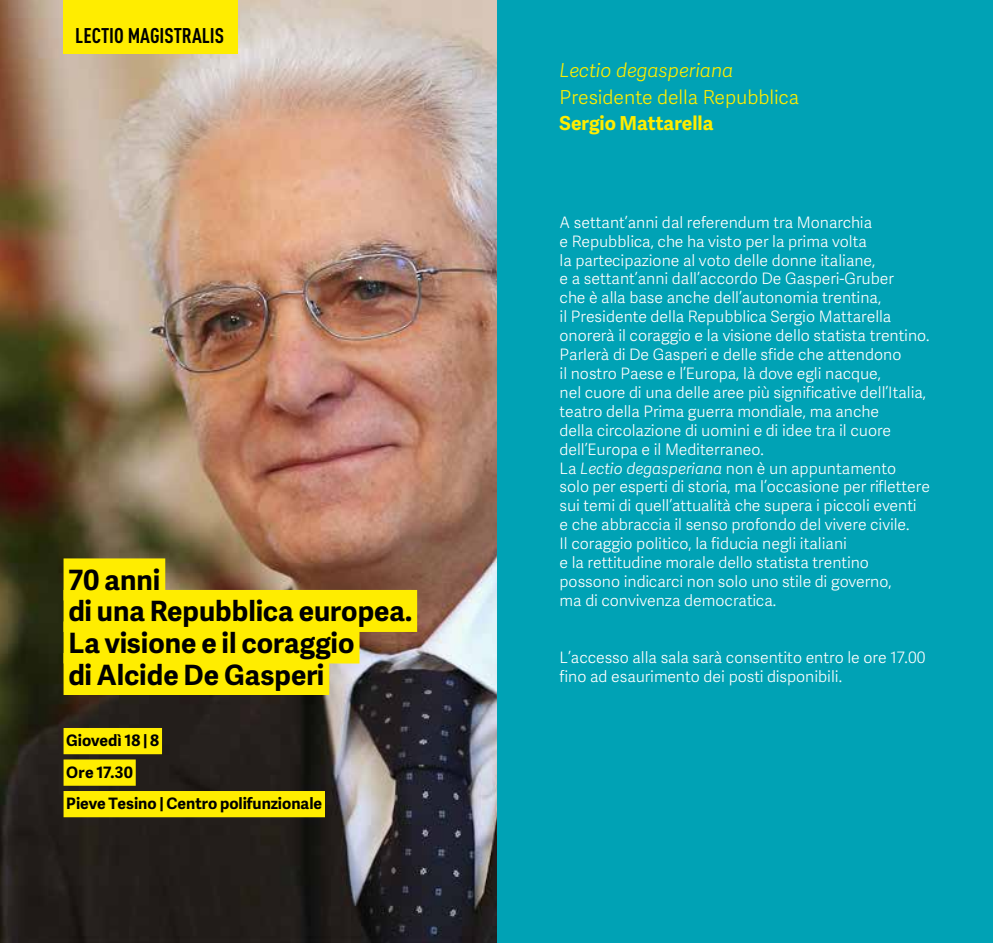
<style>
.page{position:relative;width:993px;height:943px;background:#fff}
.page>*{position:absolute;margin:0;border:0;box-sizing:border-box;transform-origin:0 0}
.t1{font:700 28px/31.5px "Adelle Sans";color:#000}
.t2{font:21px "DIN Cond Bold Alternate";color:#000}
.t3{font:300 19.25px "Adelle Sans";color:#ffed00}
.t4{font:italic 300 19.25px "Adelle Sans";color:#ffed00}
.t5{font:700 19.25px "Adelle Sans";color:#ffed00}
.t6{font:300 15.75px/18.9px "Adelle Sans";color:#fff}
.t7{font:700 15.75px/31.5px "Adelle Sans";color:#000}
.s1{font-style:italic}
</style>
<div class="page">
<img style="left:0;top:0;width:497px;height:943px">
<div style="left:63px;top:728px;width:99px;height:26px;background:#ffed00"></div>
<div style="left:63px;top:759px;width:73px;height:26px;background:#ffed00"></div>
<div style="left:63px;top:791px;width:262px;height:26px;background:#ffed00"></div>
<div style="left:63px;top:0;width:175px;height:54px;background:#ffed00"></div>
<div style="left:63px;top:558px;width:102px;height:42px;background:#ffed00"></div>
<div style="left:63px;top:590px;width:354px;height:42px;background:#ffed00"></div>
<div style="left:63px;top:621px;width:296px;height:42px;background:#ffed00"></div>
<div style="left:63px;top:653px;width:266px;height:42px;background:#ffed00"></div>
<div style="left:497px;top:0;width:495px;height:943px;background:#00a2b5"></div>
<h2 class="t2" style="left:75px;top:23px;width:150px">LECTIO MAGISTRALIS</h2>
<h1 class="t1" style="left:68px;top:564px;width:345px">70 anni<br>di una Repubblica europea.<br>La visione e il coraggio<br>di Alcide De Gasperi</h1>
<p class="t7" style="left:66px;top:725px;width:257px">Giovedì 18 | 8<br>Ore 17.30<br>Pieve Tesino | Centro polifunzionale</p>
<p class="t4" style="left:559px;top:60px;width:175px">Lectio degasperiana</p>
<p class="t3" style="left:559px;top:86px;width:241px">Presidente della Repubblica</p>
<p class="t5" style="left:559px;top:112px;width:155px">Sergio Mattarella</p>
<p class="t6" style="left:559px;top:213px;width:372px">A settant’anni dal referendum tra Monarchia<br>e Repubblica, che ha visto per la prima volta<br>la partecipazione al voto delle donne italiane,<br>e a settant’anni dall’accordo De Gasperi-Gruber<br>che è alla base anche dell’autonomia trentina,<br>il Presidente della Repubblica Sergio Mattarella onorerà il coraggio e la visione dello statista trentino.<br>Parlerà di De Gasperi e delle sfide che attendono<br>il nostro Paese e l’Europa, là dove egli nacque,<br>nel cuore di una delle aree più significative dell’Italia, teatro della Prima guerra mondiale, ma anche<br>della circolazione di uomini e di idee tra il cuore dell’Europa e il Mediterraneo.<br>La <span class="s1">Lectio degasperiana</span> non è un appuntamento<br>solo per esperti di storia, ma l’occasione per riflettere sui temi di quell’attualità che supera i piccoli eventi<br>e che abbraccia il senso profondo del vivere civile.<br>Il coraggio politico, la fiducia negli italiani<br>e la rettitudine morale dello statista trentino possono indicarci non solo uno stile di governo,<br>ma di convivenza democratica.</p>
<p class="t6" style="left:559px;top:647px;width:367px">L’accesso alla sala sarà consentito entro le ore 17.00 fino ad esaurimento dei posti disponibili.</p>
</div>
